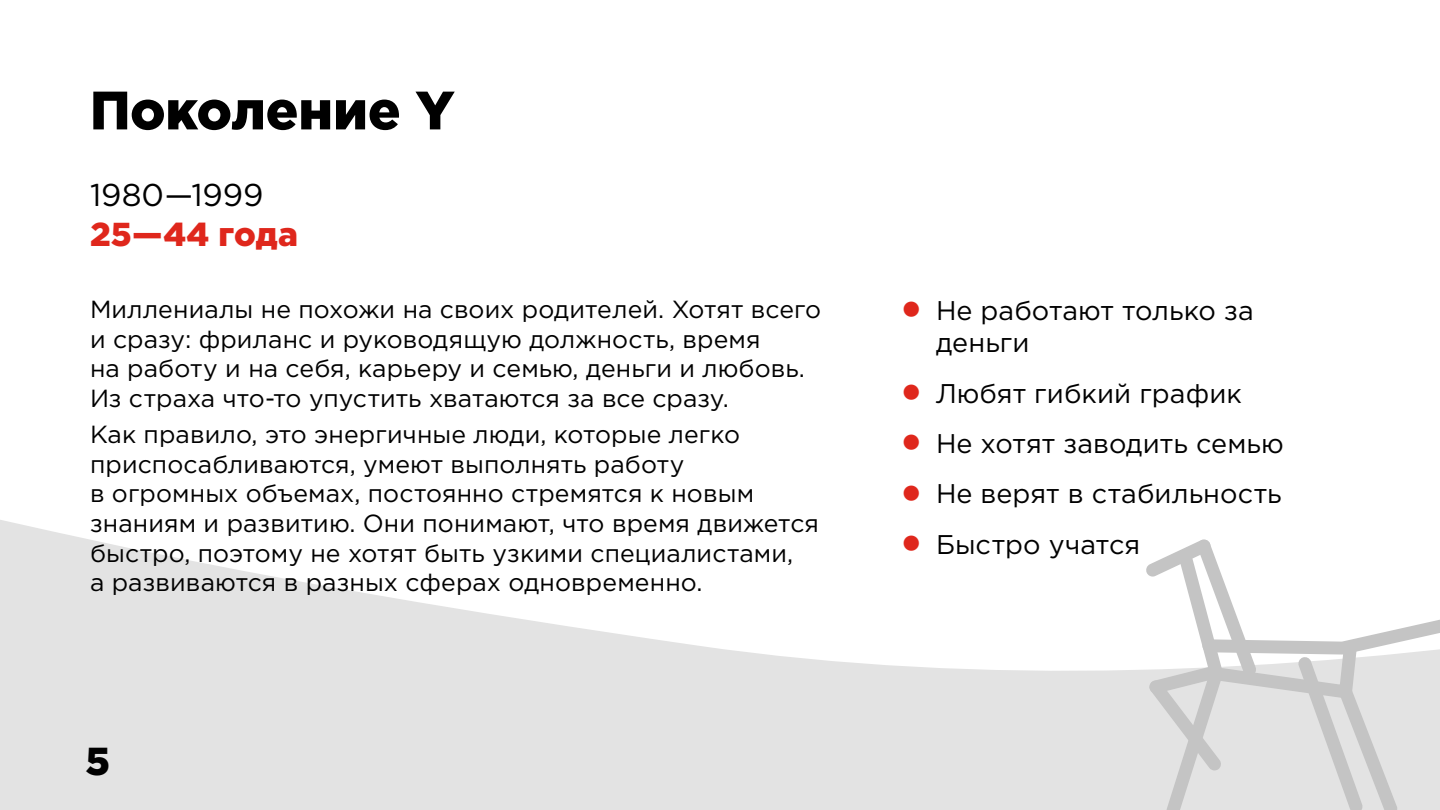
<style>
.page{position:relative;width:1440px;height:810px;background:#fff}
.page>*{position:absolute;margin:0;border:0;box-sizing:border-box;transform-origin:0 0}
.t1{font:900 54px "Gotham Pro";color:#000}
.t2{font:900 39px "Gotham Pro";color:#000}
.t3{font:900 33.15px "Gotham Pro";color:#df271c}
.t4{font:31.5px "Gotham Pro";letter-spacing:-.005em;color:#000}
.t5{font:27px/32.4px "Gotham Pro";color:#000}
.t6{font:24.75px/29.7px "Gotham Pro";letter-spacing:.005em;color:#000}
.s1{font-weight:900;font-size:45px;color:#df271c}
</style>
<div class="page">
<svg style="left:0;top:520px;width:1145px;height:290px;fill:#e3e3e3"></svg>
<svg style="left:1145px;top:539px;width:295px;height:271px"></svg>
<h1 class="t1" style="left:90px;top:79px;width:366px">Поколение Y</h1>
<p class="t4" style="left:90px;top:178px;width:175px">1980—1999</p>
<h3 class="t3" style="left:90px;top:215px;width:209px">25—44 года</h3>
<p class="t6" style="left:90px;top:294px;width:733px">Миллениалы не похожи на своих родителей. Хотят всего и сразу: фриланс и руководящую должность, время<br>на работу и на себя, карьеру и семью, деньги и любовь.<br>Из страха что‑то упустить хватаются за все сразу.</p>
<p class="t6" style="left:90px;top:419px;width:730px">Как правило, это энергичные люди, которые легко приспосабливаются, умеют выполнять работу<br>в огромных объемах, постоянно стремятся к новым знаниям и развитию. Они понимают, что время движется быстро, поэтому не хотят быть узкими специалистами,<br>а развиваются в разных сферах одновременно.</p>
<h2 class="t2" style="left:86px;top:738px;width:26px">5</h2>
<p class="t5" style="left:936px;top:294px;width:319px;text-indent:-36px"><span class="s1">•</span> Не работают только за деньги</p>
<p class="t5" style="left:900px;top:377px;width:343px"><span class="s1">•</span> Любят гибкий график</p>
<p class="t5" style="left:900px;top:427px;width:385px"><span class="s1">•</span> Не хотят заводить семью</p>
<p class="t5" style="left:900px;top:478px;width:383px"><span class="s1">•</span> Не верят в стабильность</p>
<p class="t5" style="left:900px;top:528px;width:242px"><span class="s1">•</span> Быстро учатся</p>
</div>
